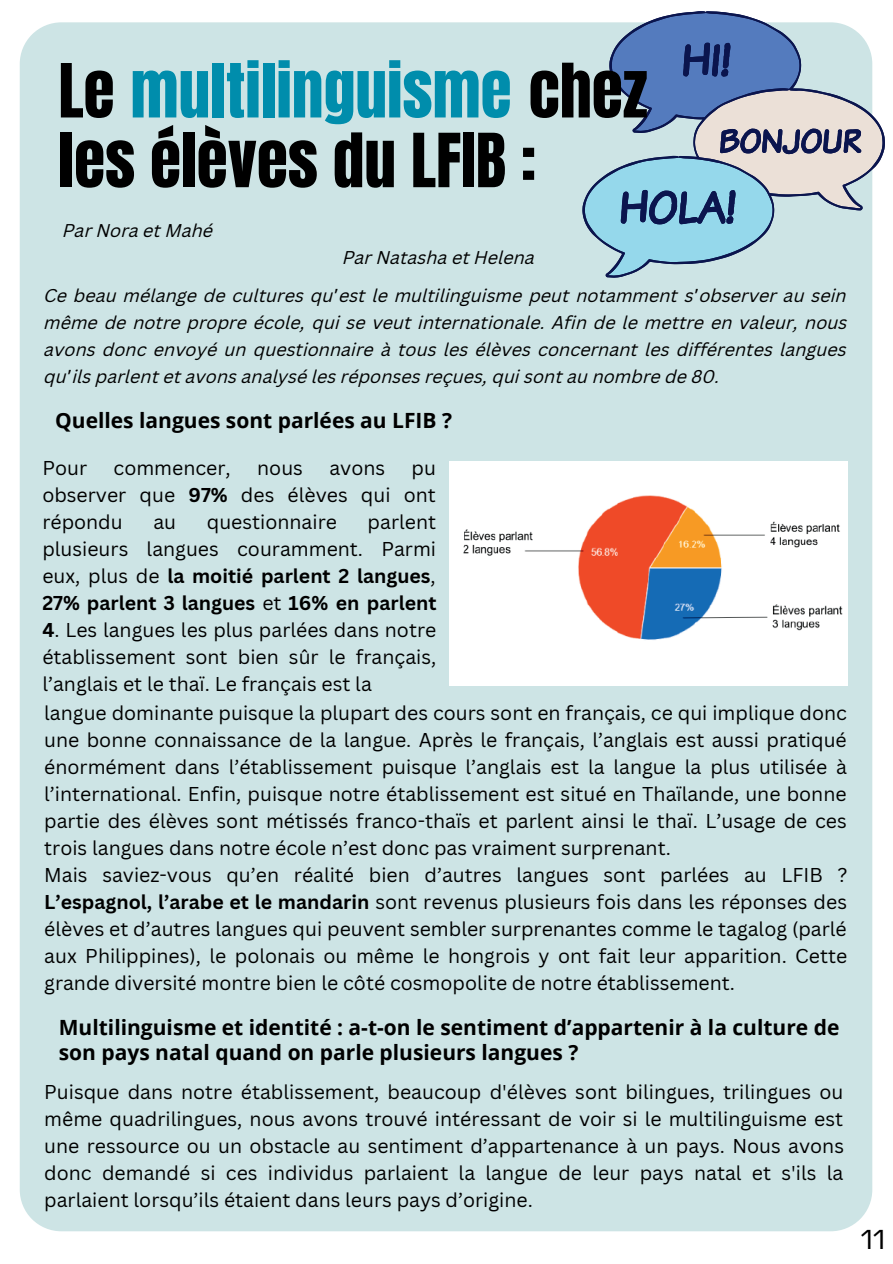
<style>
.page{position:relative;width:893px;height:1264px;background:#fff}
.page>*{position:absolute;margin:0;border:0;box-sizing:border-box;transform-origin:0 0}
.t1{font:63.45px/69.8px "Anton";color:#000}
.t2{font:25.5px "Michroma";color:#000}
.t3{font:700 21px/24.8px "Open Sans";color:#000}
.t4{font:19.5px/27px "Canva Sans";color:#000;text-align:justify}
.t5{font:700 19.5px/27px "Canva Sans";color:#000;text-align:justify}
.t6{font:italic 18px/27px "Canva Sans";color:#000;text-align:justify}
.s1{color:#008dac}
.s2{font-family:"Noto Sans Gurmukhi";font-style:normal}
.s3{font-weight:700}
.s4{font-weight:400}
</style>
<div class="page">
<div style="left:20px;top:22px;width:852px;height:1209px;background:#cde4e5"></div>
<svg style="left:582px;top:11px;width:302px;height:267px;background:#a5bed1"></svg>
<img style="left:449px;top:462px;width:398px;height:223px">
<h1 class="t1" style="left:58px;top:57px;width:590px">Le <span class="s1">multilinguisme</span> chez les élèves du LFIB :</h1>
<p class="t6" style="left:63px;top:219px;width:152px">Par Nora et Mahé</p>
<p class="t6" style="left:343px;top:245px;width:193px">Par Natasha et Helena</p>
<p class="t6" style="left:44px;top:283px;width:804px">Ce beau mélange de cultures qu<span class="s2">’</span>est le multilinguisme peut notamment s<span class="s2">’</span>observer au sein même de notre propre école, qui se veut internationale. Afin de le mettre en valeur, nous avons donc envoyé un questionnaire à tous les élèves concernant les différentes langues qu<span class="s2">’</span>ils parlent et avons analysé les réponses reçues, qui sont au nombre de 80.</p>
<p class="t3" style="left:55px;top:407px;width:398px">Quelles langues sont parlées au LFIB ?</p>
<p class="t4" style="left:42px;top:454px;width:46px">Pour</p>
<p class="t4" style="left:113px;top:454px;width:119px">commencer,</p>
<p class="t4" style="left:257px;top:454px;width:47px">nous</p>
<p class="t4" style="left:329px;top:454px;width:57px">avons</p>
<p class="t4" style="left:42px;top:454px;width:395px;text-indent:369px">pu observer que <span class="s3">97%</span> des élèves qui ont répondu</p>
<p class="t5" style="left:42px;top:508px;width:395px;text-indent:325px"><span class="s4">parlent plusieurs langues couramment. Parmi eux, plus de</span> la moitié parlent 2 langues<span class="s4">, </span>27% parlent 3 langues <span class="s4">et</span> 16% en parlent</p>
<p class="t4" style="left:42px;top:616px;width:395px"><span class="s3">4</span>. Les langues les plus parlées dans notre établissement sont bien sûr le français, l’anglais et le thaï. Le français est la</p>
<p class="t4" style="left:153px;top:508px;width:24px">au</p>
<p class="t4" style="left:207px;top:508px;width:132px">questionnaire</p>
<p class="t4" style="left:44px;top:699px;width:804px;text-align:left">langue dominante puisque la plupart des cours sont en français, ce qui implique donc une bonne connaissance de la langue. Après le français, l’anglais est aussi pratiqué énormément dans l’établissement puisque l’anglais est la langue la plus utilisée à l’international. Enfin, puisque notre établissement est situé en Thaïlande, une bonne partie des élèves sont métissés franco-thaïs et parlent ainsi le thaï. L’usage de ces trois langues dans notre école n’est donc pas vraiment surprenant.<br>Mais saviez-vous qu’en réalité bien d’autres langues sont parlées au LFIB ?<br><span class="s3">L’espagnol, l’arabe et le mandarin</span> sont revenus plusieurs fois dans les réponses des élèves et d’autres langues qui peuvent sembler surprenantes comme le tagalog (parlé aux Philippines), le polonais ou même le hongrois y ont fait leur apparition. Cette grande diversité montre bien le côté cosmopolite de notre établissement.</p>
<p class="t3" style="left:59px;top:1014px;width:782px">Multilinguisme et identité : a-t-on le sentiment d’appartenir à la culture de son pays natal quand on parle plusieurs langues ?</p>
<p class="t4" style="left:44px;top:1077px;width:801px">Puisque dans notre établissement, beaucoup d'élèves sont bilingues, trilingues ou même quadrilingues, nous avons trouvé intéressant de voir si le multilinguisme est une ressource ou un obstacle au sentiment d’appartenance à un pays. Nous avons donc demandé si ces individus parlaient la langue de leur pays natal et s'ils la parlaient lorsqu’ils étaient dans leurs pays d’origine.</p>
<h2 class="t2" style="left:859px;top:1219px;width:26px">11</h2>
</div>
